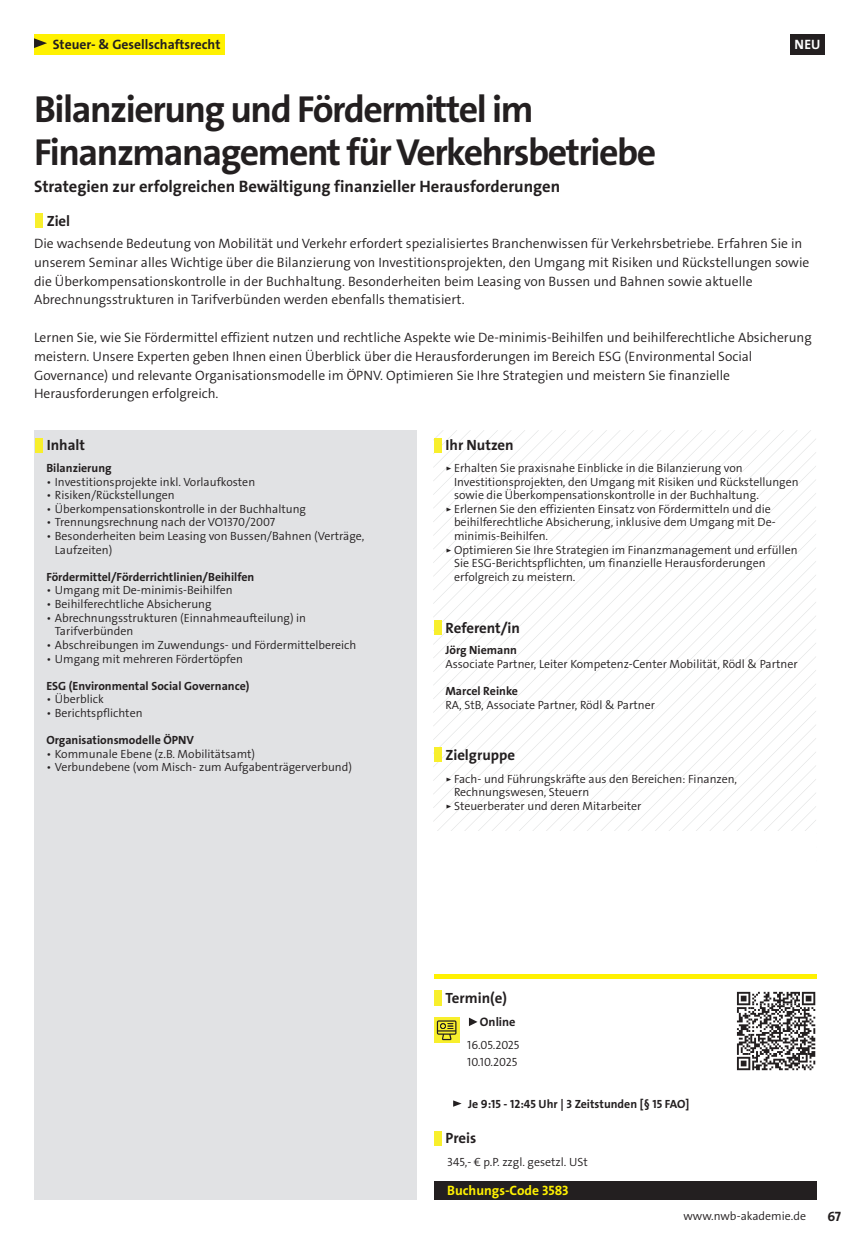
<style>
.page{position:relative;width:851px;height:1234px;background:#fff}
.page>*{position:absolute;margin:0;border:0;box-sizing:border-box;transform-origin:0 0}
.t1{font:37.8px/43.5px "The Sans LP7 Bld";letter-spacing:-.04em;color:#231f20}
.t2{font:16.65px "The Sans LP7 Bld";color:#231f20}
.t3{font:14.85px "The Sans LP7 Bld";color:#231f20}
.t4{font:13.65px/18.8px "The Sans LP4 Se Lig";color:#231f20}
.t5{font:13.65px "The Sans LP7 Bld";color:#231f20}
.t6{font:13.65px "The Sans LP7 Bld";color:#fff101}
.t7{font:13.65px "The Sans LP7 Bld";color:#fff}
.t8{font:12.3px "The Sans LP7 Bld";color:#231f20}
.t9{font:11.85px/13.6px "The Sans LP4 Se Lig";color:#231f20}
.t10{font:11.85px "The Sans LP7 Bld";color:#231f20}
</style>
<div class="page">
<div style="left:34px;top:34px;width:190px;height:20px;background:#fff101"></div>
<svg style="left:34px;top:38px;width:13px;height:10px"></svg>
<div style="left:790px;top:34px;width:34px;height:20px;background:#231f20"></div>
<div style="left:35px;top:213px;width:7px;height:14px;background:#f8ef2c"></div>
<div style="left:34px;top:430px;width:383px;height:769px;background:#e1e2e4"></div>
<div style="left:35px;top:438px;width:7px;height:14px;background:#f8ef2c"></div>
<svg style="left:433px;top:430px;width:383px;height:400px"></svg>
<div style="left:434px;top:438px;width:7px;height:14px;background:#f8ef2c"></div>
<div style="left:434px;top:620px;width:7px;height:14px;background:#f8ef2c"></div>
<div style="left:434px;top:747px;width:7px;height:14px;background:#f8ef2c"></div>
<div style="left:434px;top:973px;width:382px;height:5px;background:#fff101"></div>
<svg style="left:736px;top:991px;width:80px;height:80px"></svg>
<div style="left:434px;top:989px;width:7px;height:15px;background:#f8ef2c"></div>
<svg style="left:434px;top:1017px;width:25px;height:25px"></svg>
<svg style="left:437px;top:1020px;width:19px;height:19px"></svg>
<svg style="left:469px;top:1017px;width:8px;height:8px"></svg>
<svg style="left:453px;top:1100px;width:8px;height:6px"></svg>
<div style="left:434px;top:1130px;width:7px;height:15px;background:#f8ef2c"></div>
<div style="left:434px;top:1180px;width:382px;height:19px;background:#231f20"></div>
<p class="t5" style="left:53px;top:35px;width:169px">Steuer- &amp; Gesellschaftsrecht</p>
<p class="t7" style="left:794px;top:35px;width:27px">NEU</p>
<h1 class="t1" style="left:34px;top:88px;width:623px">Bilanzierung und Fördermittel im<br>Finanzmanagement für Verkehrsbetriebe</h1>
<h2 class="t2" style="left:34px;top:176px;width:527px">Strategien zur erfolgreichen Bewältigung finanzieller Herausforderungen</h2>
<p class="t3" style="left:47px;top:211px;width:25px">Ziel</p>
<p class="t4" style="left:34px;top:234px;width:776px">Die wachsende Bedeutung von Mobilität und Verkehr erfordert spezialisiertes Branchenwissen für Verkehrsbetriebe. Erfahren Sie in unserem Seminar alles Wichtige über die Bilanzierung von Investitionsprojekten, den Umgang mit Risiken und Rückstellungen sowie die Überkompensationskontrolle in der Buchhaltung. Besonderheiten beim Leasing von Bussen und Bahnen sowie aktuelle Abrechnungsstrukturen in Tarifverbünden werden ebenfalls thematisiert.</p>
<p class="t4" style="left:34px;top:328px;width:779px">Lernen Sie, wie Sie Fördermittel effizient nutzen und rechtliche Aspekte wie De-minimis-Beihilfen und beihilferechtliche Absicherung meistern. Unsere Experten geben Ihnen einen Überblick über die Herausforderungen im Bereich ESG (Environmental Social Governance) und relevante Organisationsmodelle im ÖPNV. Optimieren Sie Ihre Strategien und meistern Sie finanzielle Herausforderungen erfolgreich.</p>
<p class="t3" style="left:47px;top:435px;width:40px">Inhalt</p>
<p class="t10" style="left:46px;top:460px;width:67px">Bilanzierung</p>
<p class="t9" style="left:46px;top:474px;width:210px">• Investitionsprojekte inkl. Vorlaufkosten</p>
<p class="t9" style="left:46px;top:488px;width:130px">• Risiken/Rückstellungen</p>
<p class="t9" style="left:46px;top:502px;width:261px">• Überkompensationskontrolle in der Buchhaltung</p>
<p class="t9" style="left:46px;top:515px;width:230px">• Trennungsrechnung nach der VO1370/2007</p>
<p class="t9" style="left:55px;top:529px;width:311px;text-indent:-9px">• Besonderheiten beim Leasing von Bussen/Bahnen (Verträge,<br>Laufzeiten)</p>
<p class="t10" style="left:46px;top:569px;width:209px">Fördermittel/Förderrichtlinien/Beihilfen</p>
<p class="t9" style="left:46px;top:583px;width:188px">• Umgang mit De-minimis-Beihilfen</p>
<p class="t9" style="left:46px;top:597px;width:167px">• Beihilferechtliche Absicherung</p>
<p class="t9" style="left:55px;top:610px;width:253px;text-indent:-9px">• Abrechnungsstrukturen (Einnahmeaufteilung) in<br>Tarifverbünden</p>
<p class="t9" style="left:46px;top:638px;width:311px">• Abschreibungen im Zuwendungs- und Fördermittelbereich</p>
<p class="t9" style="left:46px;top:651px;width:198px">• Umgang mit mehreren Fördertöpfen</p>
<p class="t10" style="left:46px;top:678px;width:205px">ESG (Environmental Social Governance)</p>
<p class="t9" style="left:46px;top:692px;width:59px">• Überblick</p>
<p class="t9" style="left:46px;top:706px;width:98px">• Berichtspflichten</p>
<p class="t10" style="left:46px;top:732px;width:149px">Organisationsmodelle ÖPNV</p>
<p class="t9" style="left:46px;top:747px;width:210px">• Kommunale Ebene (z.B. Mobilitätsamt)</p>
<p class="t9" style="left:46px;top:760px;width:307px">• Verbundebene (vom Misch- zum Aufgabenträgerverbund)</p>
<p class="t3" style="left:445px;top:435px;width:70px">Ihr Nutzen</p>
<p class="t9" style="left:445px;top:461px;width:298px">▹ Erhalten Sie praxisnahe Einblicke in die Bilanzierung von</p>
<p class="t9" style="left:454px;top:474px;width:346px">Investitionsprojekten, den Umgang mit Risiken und Rückstellungen</p>
<p class="t9" style="left:454px;top:488px;width:306px">sowie die Überkompensationskontrolle in der Buchhaltung.</p>
<p class="t9" style="left:445px;top:502px;width:327px">▹ Erlernen Sie den effizienten Einsatz von Fördermitteln und die</p>
<p class="t9" style="left:454px;top:515px;width:323px">beihilferechtliche Absicherung, inklusive dem Umgang mit De-</p>
<p class="t9" style="left:454px;top:529px;width:96px">minimis-Beihilfen.</p>
<p class="t9" style="left:445px;top:542px;width:353px">▹ Optimieren Sie Ihre Strategien im Finanzmanagement und erfüllen</p>
<p class="t9" style="left:454px;top:556px;width:313px">Sie ESG-Berichtspflichten, um finanzielle Herausforderungen</p>
<p class="t9" style="left:454px;top:570px;width:123px">erfolgreich zu meistern.</p>
<p class="t3" style="left:445px;top:618px;width:76px">Referent/in</p>
<p class="t10" style="left:445px;top:642px;width:73px">Jörg Niemann</p>
<p class="t9" style="left:445px;top:657px;width:353px">Associate Partner, Leiter Kompetenz-Center Mobilität, Rödl &amp; Partner</p>
<p class="t10" style="left:445px;top:683px;width:74px">Marcel Reinke</p>
<p class="t9" style="left:445px;top:698px;width:211px">RA, StB, Associate Partner, Rödl &amp; Partner</p>
<p class="t3" style="left:445px;top:745px;width:71px">Zielgruppe</p>
<p class="t9" style="left:445px;top:771px;width:293px">▹ Fach- und Führungskräfte aus den Bereichen: Finanzen,</p>
<p class="t9" style="left:454px;top:785px;width:137px">Rechnungswesen, Steuern</p>
<p class="t9" style="left:445px;top:798px;width:197px">▹ Steuerberater und deren Mitarbeiter</p>
<p class="t3" style="left:445px;top:988px;width:63px">Termin(e)</p>
<p class="t8" style="left:480px;top:1014px;width:37px">Online</p>
<p class="t9" style="left:467px;top:1037px;width:54px;line-height:16px">16.05.2025<br>10.10.2025</p>
<p class="t10" style="left:468px;top:1095px;width:223px">Je 9:15 - 12:45 Uhr | 3 Zeitstunden [§ 15 FAO]</p>
<p class="t3" style="left:445px;top:1128px;width:32px">Preis</p>
<p class="t9" style="left:447px;top:1155px;width:142px">345,- € p.P. zzgl. gesetzl. USt</p>
<p class="t6" style="left:447px;top:1181px;width:123px">Buchungs-Code 3583</p>
<p class="t9" style="left:683px;top:1208px;width:124px">www.nwb-akademie.de</p>
<p class="t5" style="left:827px;top:1207px;width:15px">67</p>
</div>
